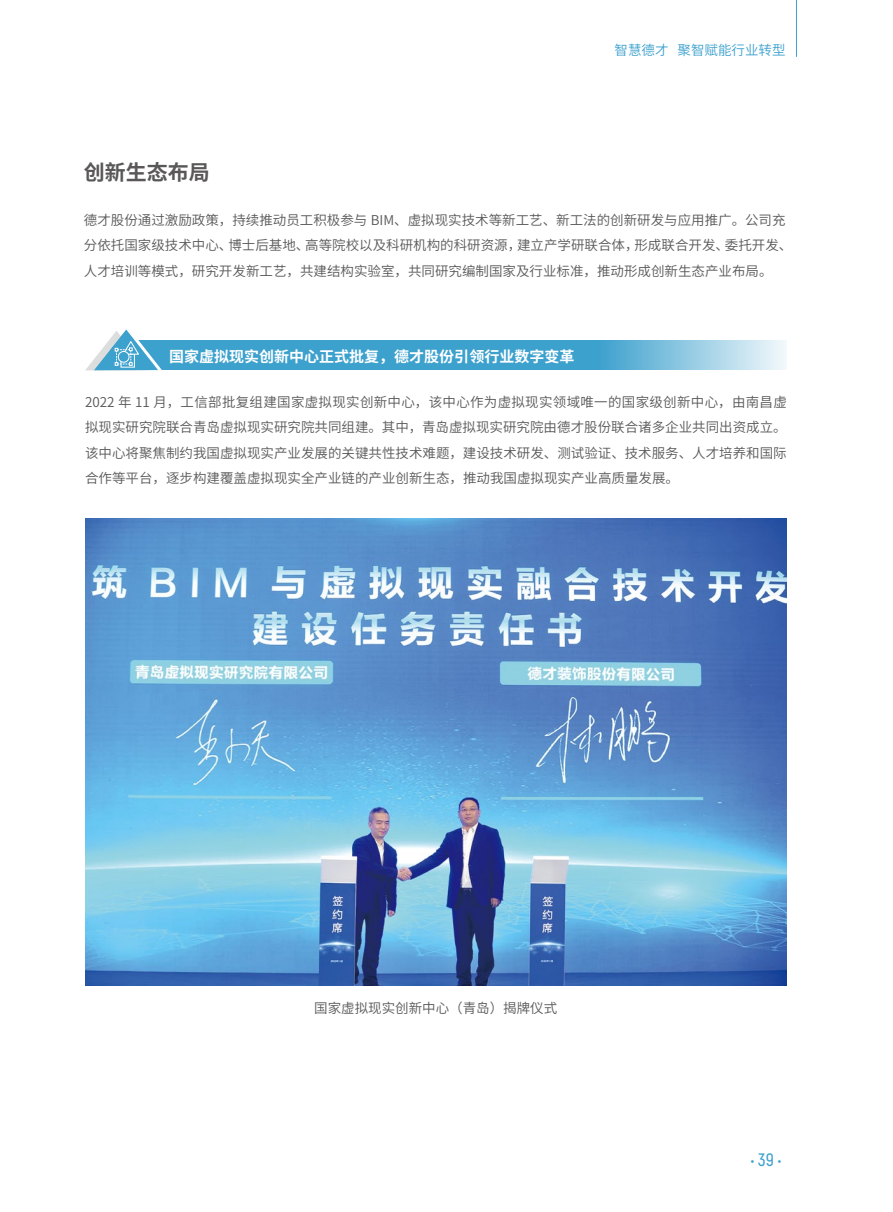
<style>
.page{position:relative;width:893px;height:1212px;background:#fff}
.page>*{position:absolute;margin:0;border:0;box-sizing:border-box;transform-origin:0 0}
.t1{font:700 21px "Source Han Sans CN";color:#595757}
.t2{font:600 18px "Akrobat";color:#3da1ce}
.t3{font:700 15px "Source Han Sans CN";color:#fff}
.t4{font:13.5px/25.5px "Source Han Sans CN";color:#595757}
.t5{font:13.5px "Source Han Sans CN";color:#3da1ce}
</style>
<div class="page">
<hr style="left:796px;top:0;width:1px;height:57px;background:#3da1ce">
<img style="left:85px;top:519px;width:702px;height:467px">
<svg style="left:165px;top:340px;width:622px;height:30px;background:#58aed4"></svg>
<svg style="left:85px;top:329px;width:80px;height:42px"></svg>
<p class="t5" style="left:615px;top:43px;width:173px">智慧德才 聚智赋能行业转型</p>
<h1 class="t1" style="left:84px;top:161px;width:127px">创新生态布局</h1>
<p class="t4" style="left:84px;top:207px;width:710px">德才股份通过激励政策，持续推动员工积极参与 BIM、虚拟现实技术等新工艺、新工法的创新研发与应用推广。公司充分依托国家级技术中心、博士后基地、高等院校以及科研机构的科研资源，建立产学研联合体，形成联合开发、委托开发、人才培训等模式，研究开发新工艺，共建结构实验室，共同研究编制国家及行业标准，推动形成创新生态产业布局。</p>
<p class="t3" style="left:169px;top:348px;width:406px">国家虚拟现实创新中心正式批复，德才股份引领行业数字变革</p>
<p class="t4" style="left:85px;top:389px;width:703px;text-align:justify">2022 年 11 月，工信部批复组建国家虚拟现实创新中心，该中心作为虚拟现实领域唯一的国家级创新中心，由南昌虚拟现实研究院联合青岛虚拟现实研究院共同组建。其中，青岛虚拟现实研究院由德才股份联合诸多企业共同出资成立。该中心将聚焦制约我国虚拟现实产业发展的关键共性技术难题，建设技术研发、测试验证、技术服务、人才培养和国际合作等平台，逐步构建覆盖虚拟现实全产业链的产业创新生态，推动我国虚拟现实产业高质量发展。</p>
<p class="t4" style="left:314px;top:996px;width:245px">国家虚拟现实创新中心（青岛）揭牌仪式</p>
<h2 class="t2" style="left:751px;top:1149px;width:32px">• 39 •</h2>
</div>
